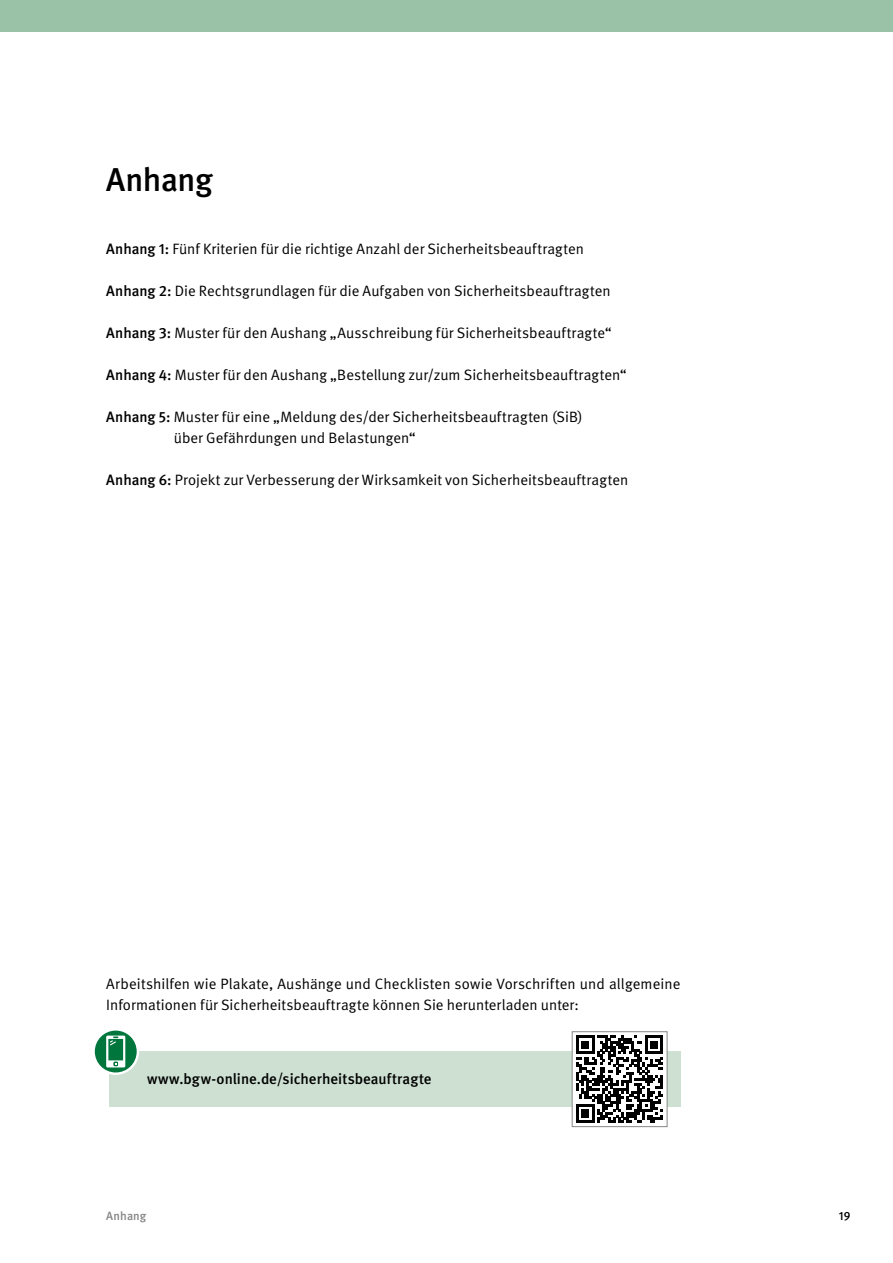
<style>
.page{position:relative;width:893px;height:1263px;background:#fff}
.page>*{position:absolute;margin:0;border:0;box-sizing:border-box;transform-origin:0 0}
.t1{font:500 33px "DGUV Meta";letter-spacing:-.015em;color:#000}
.t2{font:15px/21px "DGUV Meta";color:#000}
.t3{font:500 15px "DGUV Meta";color:#000}
.t4{font:500 12px "DGUV Meta";letter-spacing:.005em;color:#878786}
.t5{font:500 12px "DGUV Meta";color:#000}
.s1{font-weight:500}
</style>
<div class="page">
<div style="left:109px;top:1051px;width:571px;height:56px;background:#cde0d2"></div>
<div style="left:572px;top:1032px;width:95px;height:95px;background:#fff"></div>
<svg style="left:576px;top:1035px;width:87px;height:88px"></svg>
<div style="left:572px;top:1031px;width:95px;height:96px;border:1px solid #878786"></div>
<svg style="left:92px;top:1028px;width:47px;height:47px"></svg>
<div style="left:95px;top:1030px;width:42px;height:42px;background:#00763d;border-radius:50%"></div>
<svg style="left:106px;top:1035px;width:19px;height:32px"></svg>
<div style="left:0;top:0;width:893px;height:32px;background:#99c2a7"></div>
<h1 class="t1" style="left:106px;top:160px;width:108px">Anhang</h1>
<p class="t2" style="left:106px;top:238px;width:479px"><span class="s1">Anhang 1:</span> Fünf Kriterien für die richtige Anzahl der Sicherheitsbeauftragten</p>
<p class="t2" style="left:106px;top:280px;width:506px"><span class="s1">Anhang 2:</span> Die Rechtsgrundlagen für die Aufgaben von Sicherheitsbeauftragten</p>
<p class="t2" style="left:106px;top:322px;width:507px"><span class="s1">Anhang 3:</span> Muster für den Aushang „Ausschreibung für Sicherheitsbeauftragte“</p>
<p class="t2" style="left:106px;top:364px;width:522px"><span class="s1">Anhang 4:</span> Muster für den Aushang „Bestellung zur/zum Sicherheitsbeauftragten“</p>
<p class="t2" style="left:174px;top:406px;width:410px;text-indent:-68px"><span class="s1">Anhang 5:</span> Muster für eine „Meldung des/der Sicherheitsbeauftragten (SiB) über Gefährdungen und Belastungen“</p>
<p class="t2" style="left:106px;top:469px;width:523px"><span class="s1">Anhang 6:</span> Projekt zur Verbesserung der Wirksamkeit von Sicherheitsbeauftragten</p>
<p class="t2" style="left:106px;top:973px;width:576px">Arbeitshilfen wie Plakate, Aushänge und Checklisten sowie Vorschriften und allgemeine<br>Informationen für Sicherheitsbeauftragte können Sie herunterladen unter:</p>
<p class="t3" style="left:147px;top:1070px;width:286px">www.bgw-online.de/sicherheitsbeauftragte</p>
<p class="t4" style="left:106px;top:1209px;width:42px">Anhang</p>
<p class="t5" style="left:839px;top:1209px;width:13px">19</p>
</div>
